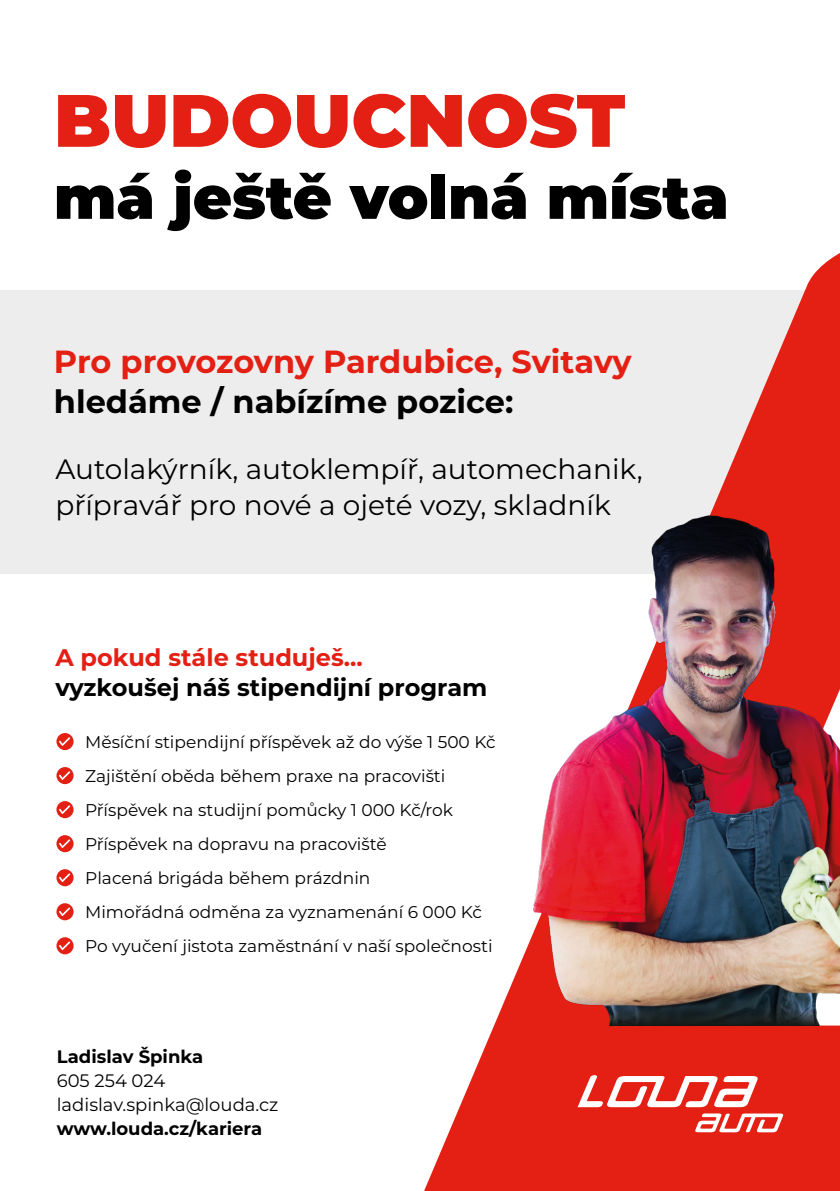
<style>
.page{position:relative;width:840px;height:1191px;background:#fff}
.page>*{position:absolute;margin:0;border:0;box-sizing:border-box;transform-origin:0 0}
.t1{font:900 74px "Montserrat";color:#e41f13}
.t2{font:900 60px "Montserrat";color:#000}
.t3{font:700 32px "Montserrat";letter-spacing:-.005em;color:#e41f13}
.t4{font:700 32px "Montserrat";color:#000}
.t5{font:28px/36px "Montserrat";color:#000}
.t6{font:700 24px "Montserrat";color:#000}
.t7{font:700 24px "Montserrat";color:#e41f13}
.t8{font:700 18px "Montserrat";color:#000}
.t9{font:18px/24px "Montserrat";color:#000}
.t10{font:17px/34px "Montserrat";color:#000}
</style>
<div class="page">
<div style="left:0;top:291px;width:839px;height:283px;background:#ededed"></div>
<svg style="left:416px;top:253px;width:423px;height:938px"></svg>
<div style="left:56px;top:733px;width:17px;height:17px;background:#e41f13;border-radius:50%"></div>
<svg style="left:59px;top:737px;width:11px;height:9px"></svg>
<div style="left:56px;top:767px;width:17px;height:17px;background:#e41f13;border-radius:50%"></div>
<svg style="left:59px;top:771px;width:11px;height:9px"></svg>
<div style="left:56px;top:801px;width:17px;height:17px;background:#e41f13;border-radius:50%"></div>
<svg style="left:59px;top:805px;width:11px;height:9px"></svg>
<svg style="left:56px;top:835px;width:17px;height:17px"></svg>
<svg style="left:59px;top:839px;width:11px;height:9px"></svg>
<svg style="left:56px;top:869px;width:17px;height:17px"></svg>
<svg style="left:59px;top:873px;width:11px;height:9px"></svg>
<div style="left:56px;top:903px;width:17px;height:17px;background:#e41f13;border-radius:50%"></div>
<svg style="left:59px;top:907px;width:11px;height:9px"></svg>
<div style="left:56px;top:937px;width:17px;height:17px;background:#e41f13;border-radius:50%"></div>
<svg style="left:59px;top:941px;width:11px;height:9px"></svg>
<svg style="left:577px;top:1075px;width:181px;height:32px"></svg>
<svg style="left:694px;top:1113px;width:88px;height:19px"></svg>
<img style="left:533px;top:513px;width:306px;height:512px">
<h1 class="t1" style="left:54px;top:65px;width:572px">BUDOUCNOST</h1>
<h2 class="t2" style="left:54px;top:152px;width:675px">má ještě volná místa</h2>
<h3 class="t3" style="left:54px;top:338px;width:579px">Pro provozovny Pardubice, Svitavy</h3>
<h3 class="t4" style="left:54px;top:378px;width:461px">hledáme / nabízíme pozice:</h3>
<h3 class="t5" style="left:55px;top:450px;width:588px">Autolakýrník, autoklempíř, automechanik, přípravář pro nové a ojeté vozy, skladník</h3>
<h3 class="t7" style="left:55px;top:640px;width:308px">A pokud stále studuješ...</h3>
<h3 class="t6" style="left:55px;top:670px;width:433px">vyzkoušej náš stipendijní program</h3>
<p class="t10" style="left:85px;top:724px;width:412px">Měsíční stipendijní příspěvek až do výše 1 500 Kč Zajištění oběda během praxe na pracovišti Příspěvek na studijní pomůcky 1 000 Kč/rok Příspěvek na dopravu na pracoviště<br>Placená brigáda během prázdnin<br>Mimořádná odměna za vyznamenání 6 000 Kč Po vyučení jistota zaměstnání v naší společnosti</p>
<p class="t8" style="left:57px;top:1043px;width:148px">Ladislav Špinka</p>
<p class="t9" style="left:57px;top:1068px;width:223px">605 254 024 ladislav.spinka@louda.cz</p>
<p class="t8" style="left:57px;top:1115px;width:207px">www.louda.cz/kariera</p>
</div>
